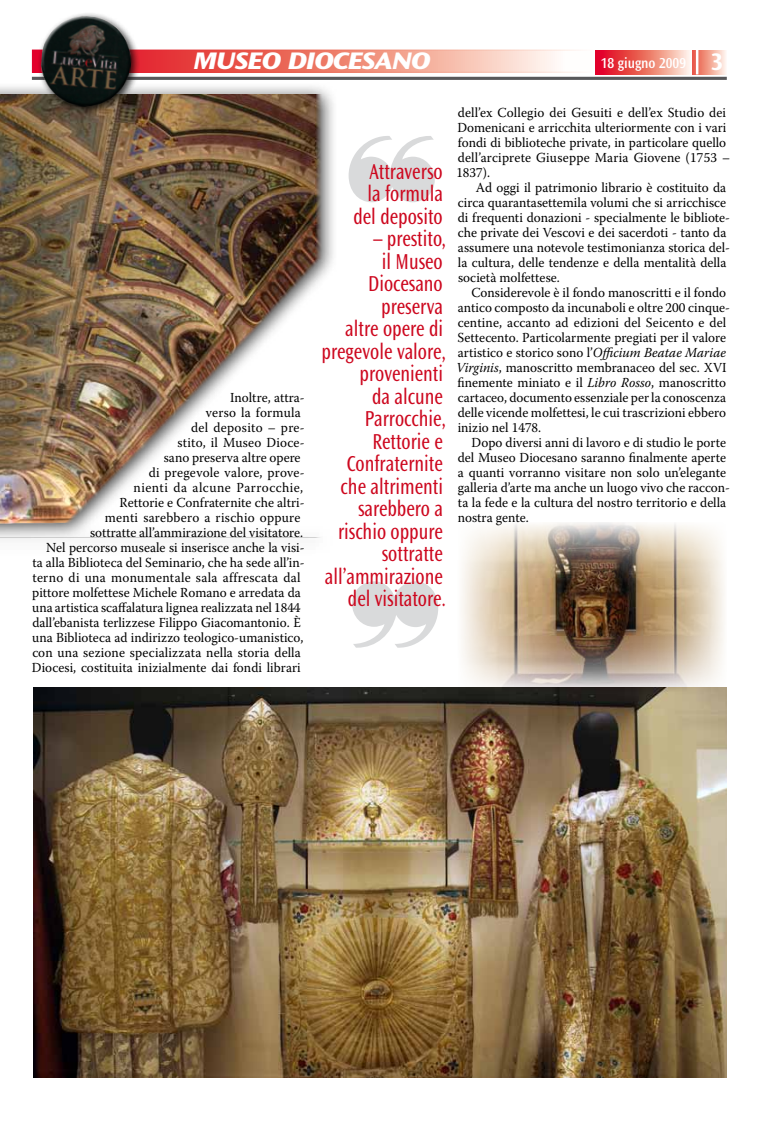
<style>
.page{position:relative;width:780px;height:1138px;background:#fff}
.page>*{position:absolute;margin:0;border:0;box-sizing:border-box;transform-origin:0 0}
.t1{font:italic 800 expanded 25px "Ocean Sans Std";letter-spacing:-.03em;color:#fff}
.t2{font:22.5px/22.5px "Ocean Sans Std";color:#cd071e;text-align:right;scale:.8 1}
.t3{font:600 15px "Ocean Sans Std";color:#fff;scale:.9 1}
.t4{font:13.75px/15px "Warnock Pro";color:#000;scale:.96 1}
.t5{font:13.75px "Warnock Pro";letter-spacing:.02em;color:#000;scale:.96 1}
.t6{font:13.75px "Warnock Pro";letter-spacing:.035em;color:#000;scale:.96 1}
.s1{font-weight:700;font-size:25px}
.s2{font-style:italic}
</style>
<div class="page">
<svg style="left:34px;top:52px;width:521px;height:19px;background:#ef877c"></svg>
<div style="left:32px;top:50px;width:560px;height:23px;border:1px solid #fff"></div>
<svg style="left:692px;top:50px;width:34px;height:24px"></svg>
<svg style="left:595px;top:50px;width:95px;height:24px;background:#ec6e6b"></svg>
<hr style="left:696px;top:50px;width:2px;height:24px;background:#fff">
<hr style="left:32px;top:77px;width:694px;height:3px;background:#58585a">
<div style="left:0;top:81px;width:337px;height:474px;background:#000;opacity:.75"></div>
<img style="left:0;top:94px;width:322px;height:443px">
<img style="left:33px;top:687px;width:693px;height:390px">
<div style="left:37px;top:12px;width:103px;height:104px;background:#000;opacity:.75"></div>
<svg style="left:38px;top:12px;width:97px;height:99px;background:#4e4c48"></svg>
<img style="left:457px;top:522px;width:269px;height:170px">
<h1 class="t1" style="left:193px;top:46px;width:238px">MUSEO DIOCESANO</h1>
<p class="t3" style="left:600px;top:54px;width:138px">18 giugno 2009 <span class="s1">3</span></p>
<p class="t4" style="left:230px;top:390px;width:79px">Inoltre, attra-</p>
<p class="t4" style="left:206px;top:405px;width:100px">verso la formula</p>
<p class="t5" style="left:191px;top:419px;width:120px">del deposito – pre-</p>
<p class="t4" style="left:178px;top:435px;width:134px">stito, il Museo Dioce-</p>
<p class="t4" style="left:164px;top:450px;width:144px">sano preserva altre opere</p>
<p class="t4" style="left:149px;top:465px;width:164px">di pregevole valore, prove-</p>
<p class="t6" style="left:133px;top:479px;width:178px">nienti da alcune Parrocchie,</p>
<p class="t4" style="left:120px;top:495px;width:194px">Rettorie e Confraternite che altri-</p>
<p class="t5" style="left:105px;top:509px;width:205px">menti sarebbero a rischio oppure</p>
<p class="t4" style="left:90px;top:525px;width:223px">sottratte all’ammirazione del visitatore.</p>
<p class="t4" style="left:46px;top:540px;width:271px">Nel percorso museale si inserisce anche la visi-</p>
<p class="t4" style="left:32px;top:555px;width:285px">ta alla Biblioteca del Seminario, che ha sede all’in-</p>
<p class="t5" style="left:32px;top:569px;width:281px">terno di una monumentale sala affrescata dal</p>
<p class="t4" style="left:32px;top:585px;width:281px">pittore molfettese Michele Romano e arredata da</p>
<p class="t4" style="left:32px;top:600px;width:281px">una artistica scaffalatura lignea realizzata nel 1844</p>
<p class="t4" style="left:32px;top:615px;width:281px">dall’ebanista terlizzese Filippo Giacomantonio. È</p>
<p class="t4" style="left:32px;top:630px;width:284px">una Biblioteca ad indirizzo teologico-umanistico,</p>
<p class="t4" style="left:32px;top:645px;width:281px">con una sezione specializzata nella storia della</p>
<p class="t4" style="left:32px;top:660px;width:281px">Diocesi, costituita inizialmente dai fondi librari</p>
<h2 class="t2" style="left:353px;top:160px;width:114px">Attraverso la formula del deposito</h2>
<h2 class="t2" style="left:321px;top:228px;width:157px">– prestito,<br>il Museo<br>Diocesano preserva<br>altre opere di pregevole valore, provenienti<br>da alcune<br>Parrocchie,<br>Rettorie e<br>Confraternite che altrimenti sarebbero a rischio oppure sottratte all’ammirazione del visitatore.</h2>
<p class="t4" style="left:456px;top:105px;width:287px">dell’ex Collegio dei Gesuiti e dell’ex Studio dei Domenicani e arricchita ulteriormente con i vari fondi di biblioteche private, in particolare quello dell’arciprete Giuseppe Maria Giovene (1753 – 1837).</p>
<p class="t4" style="left:458px;top:180px;width:285px;text-indent:18px">Ad oggi il patrimonio librario è costituito da circa quarantasettemila volumi che si arricchisce di frequenti donazioni - specialmente le bibliote&shy;che private dei Vescovi e dei sacerdoti - tanto da assumere una notevole testimonianza storica del&shy;la cultura, delle tendenze e della mentalità della società molfettese.</p>
<p class="t4" style="left:456px;top:285px;width:287px;text-indent:15px">Considerevole è il fondo manoscritti e il fondo antico composto da incunaboli e oltre 200 cinque&shy;centine, accanto ad edizioni del Seicento e del Settecento. Particolarmente pregiati per il valore artistico e storico sono l’<span class="s2">Officium Beatae Mariae Virginis</span>, manoscritto membranaceo del sec. XVI finemente miniato e il <span class="s2">Libro Rosso</span>, manoscritto cartaceo, documento essenziale per la conoscenza delle vicende molfettesi, le cui trascrizioni ebbero inizio nel 1478.</p>
<p class="t4" style="left:457px;top:435px;width:285px;text-indent:14px">Dopo diversi anni di lavoro e di studio le porte del Museo Diocesano saranno finalmente aperte a quanti vorranno visitare non solo un’elegante galleria d’arte ma anche un luogo vivo che raccon&shy;ta la fede e la cultura del nostro territorio e della nostra gente.</p>
</div>
